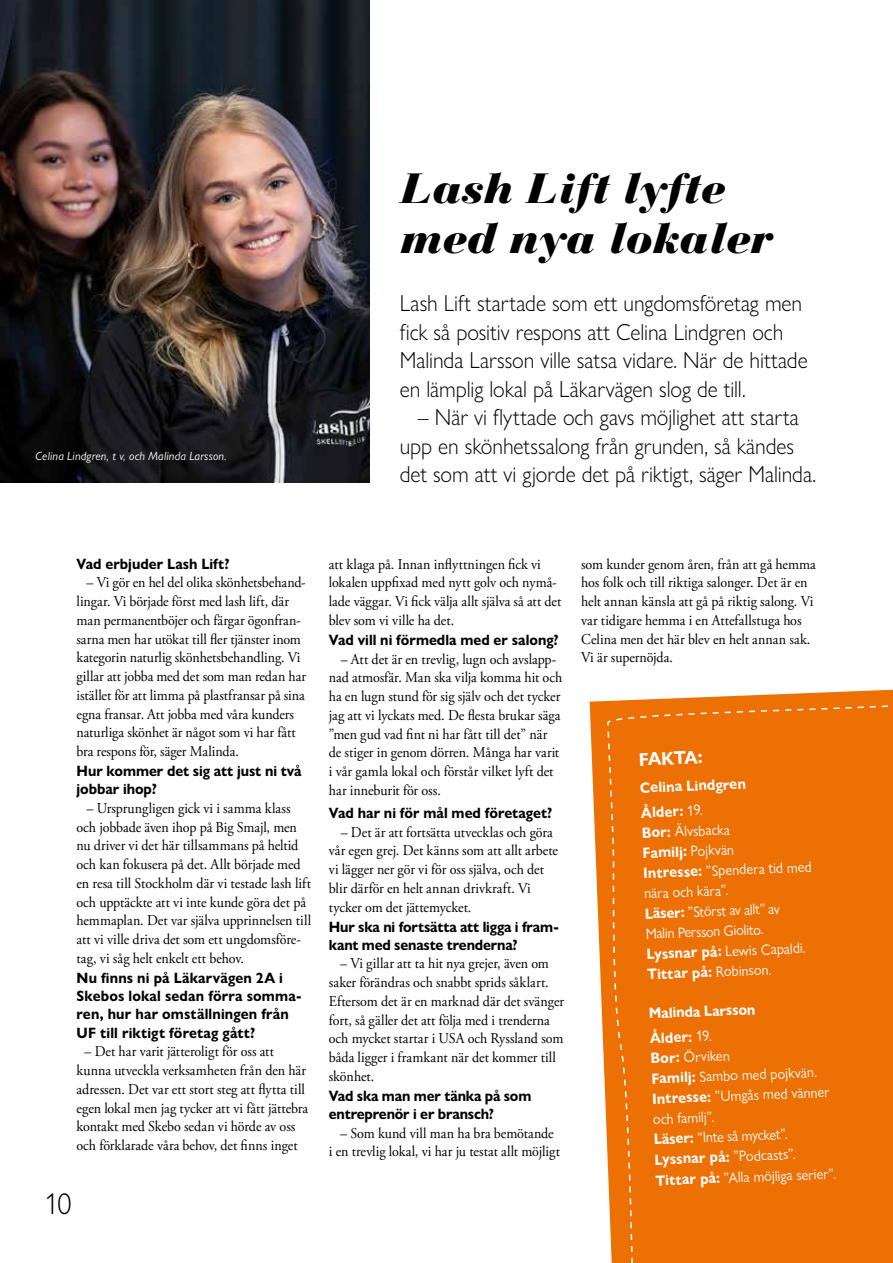
<style>
.page{position:relative;width:893px;height:1263px;background:#fff}
.page>*{position:absolute;margin:0;border:0;box-sizing:border-box;transform-origin:0 0}
.t1{font:italic 900 42px/50.2px "Bauer Bodoni Std";letter-spacing:-.01em;color:#000;scale:1.07 1}
.t2{font:300 30.15px "Gill Sans Nova";color:#000;scale:.94 1}
.t3{font:300 23.25px/28.5px "Gill Sans Nova";color:#000;scale:.94 1}
.t4{font:700 18.6px "Gill Sans Nova";color:#fff;scale:.94 1}
.t5{font:15px/18.8px "Adobe Garamond Pro";color:#000;scale:.94 1}
.t6{font:700 15px/18px "Gill Sans Nova";color:#000;scale:.94 1}
.t7{font:15px/20.2px "Gill Sans Nova";color:#fff;scale:.94 1}
.t8{font:700 15px/24.9px "Gill Sans Nova";color:#fff;scale:.94 1}
.t9{font:italic 12px "Gill Sans Nova";letter-spacing:.015em;color:#fff}
.s1{font-weight:400}
.s2{font-weight:700}
</style>
<div class="page">
<svg style="left:590px;top:690px;width:303px;height:427px"></svg>
<div style="left:606px;top:700px;width:287px;height:563px;background:#ed7004"></div>
<img style="left:0;top:0;width:370px;height:482px">
<p class="t9" style="left:36px;top:448px;width:193px">Celina Lindgren, t v, och Malinda Larsson.</p>
<h1 class="t1" style="left:400px;top:163px;width:350px">Lash Lift lyfte med nya lokaler</h1>
<h3 class="t3" style="left:400px;top:289px;width:436px">Lash Lift startade som ett ungdomsföretag men fick så positiv respons att Celina Lindgren och Malinda Larsson ville satsa vidare. När de hittade en lämplig lokal på Läkarvägen slog de till.</h3>
<h3 class="t3" style="left:400px;top:403px;width:445px;text-indent:18px">– När vi flyttade och gavs möjlighet att starta upp en skönhetssalong från grunden, så kändes det som att vi gjorde det på riktigt, säger Malinda.</h3>
<p class="t6" style="left:77px;top:554px;width:164px">Vad erbjuder Lash Lift?</p>
<p class="t5" style="left:77px;top:574px;width:246px;text-indent:10px">– Vi gör en hel del olika skönhetsbehand&shy;lingar. Vi började först med lash lift, där man permanentböjer och färgar ögonfran&shy;sarna men har utökat till fler tjänster inom kategorin naturlig skönhetsbehandling. Vi gillar att jobba med det som man redan har istället för att limma på plastfransar på sina egna fransar. Att jobba med våra kunders naturliga skönhet är något som vi har fått bra respons för, säger Malinda.</p>
<p class="t6" style="left:77px;top:762px;width:241px">Hur kommer det sig att just ni två jobbar ihop?</p>
<p class="t5" style="left:77px;top:799px;width:251px;text-indent:10px">– Ursprungligen gick vi i samma klass och jobbade även ihop på Big Smajl, men nu driver vi det här tillsammans på heltid och kan fokusera på det. Allt började med en resa till Stockholm där vi testade lash lift och upptäckte att vi inte kunde göra det på hemmaplan. Det var själva upprinnelsen till att vi ville driva det som ett ungdomsföre&shy;tag, vi såg helt enkelt ett behov.</p>
<p class="t6" style="left:77px;top:969px;width:241px">Nu finns ni på Läkarvägen 2A i<br>Skebos lokal sedan förra somma&shy;ren, hur har omställningen från<br>UF till riktigt företag gått?</p>
<p class="t5" style="left:77px;top:1043px;width:248px;text-indent:8px">– Det har varit jätteroligt för oss att kunna utveckla verksamheten från den här adressen. Det var ett stort steg att flytta till egen lokal men jag tycker att vi fått jättebra kontakt med Skebo sedan vi hörde av oss och förklarade våra behov, det finns inget</p>
<h2 class="t2" style="left:45px;top:1185px;width:30px">10</h2>
<p class="t5" style="left:329px;top:555px;width:249px">att klaga på. Innan inflyttningen fick vi lokalen uppfixad med nytt golv och nymå&shy;lade väggar. Vi fick välja allt själva så att det blev som vi ville ha det.</p>
<p class="t6" style="left:329px;top:631px;width:246px">Vad vill ni förmedla med er salong?</p>
<p class="t5" style="left:329px;top:650px;width:250px;text-indent:12px">– Att det är en trevlig, lugn och avslapp&shy;nad atmosfär. Man ska vilja komma hit och ha en lugn stund för sig själv och det tycker jag att vi lyckats med. De flesta brukar säga ”men gud vad fint ni har fått till det” när de stiger in genom dörren. Många har varit i vår gamla lokal och förstår vilket lyft det har inneburit för oss.</p>
<p class="t6" style="left:329px;top:804px;width:239px">Vad har ni för mål med företaget?</p>
<p class="t5" style="left:329px;top:823px;width:245px;text-indent:12px">– Det är att fortsätta utvecklas och göra vår egen grej. Det känns som att allt arbete vi lägger ner gör vi för oss själva, och det blir därför en helt annan drivkraft. Vi tycker om det jättemycket.</p>
<p class="t6" style="left:329px;top:917px;width:247px">Hur ska ni fortsätta att ligga i fram&shy;kant med senaste trenderna?</p>
<p class="t5" style="left:329px;top:955px;width:252px;text-indent:11px">– Vi gillar att ta hit nya grejer, även om saker förändras och snabbt sprids såklart.<br>Eftersom det är en marknad där det svänger fort, så gäller det att följa med i trenderna och mycket startar i USA och Ryssland som båda ligger i framkant när det kommer till skönhet.</p>
<p class="t6" style="left:329px;top:1087px;width:217px">Vad ska man mer tänka på som entreprenör i er bransch?</p>
<p class="t5" style="left:329px;top:1124px;width:247px;text-align:center">– Som kund vill man ha bra bemötande<br>i en trevlig lokal, vi har ju testat allt möjligt</p>
<p class="t5" style="left:581px;top:555px;width:251px">som kunder genom åren, från att gå hemma hos folk och till riktiga salonger. Det är en helt annan känsla att gå på riktig salong. Vi var tidigare hemma i en Attefallstuga hos Celina men det här blev en helt annan sak.<br>Vi är supernöjda.</p>
<p class="t4" style="left:639px;top:748px;width:69px;rotate:-2deg">FAKTA:</p>
<p class="t8" style="left:640px;top:775px;width:114px;rotate:-2deg">Celina Lindgren<br>Ålder: <span class="s1">19.</span></p>
<p class="t7" style="left:641px;top:822px;width:181px;rotate:-2deg"><span class="s2">Bor:</span> Älvsbacka<br><span class="s2">Familj:</span> Pojkvän<br><span class="s2">Intresse:</span> ”Spendera tid med nära och kära”.<br><span class="s2">Läser:</span> ”Störst av allt” av<br>Malin Persson Giolito.<br><span class="s2">Lyssnar på:</span> Lewis Capaldi.<br><span class="s2">Tittar på:</span> Robinson.</p>
<p class="t8" style="left:648px;top:1000px;width:115px;rotate:-2deg">Malinda Larsson<br>Ålder: <span class="s1">19.</span></p>
<p class="t7" style="left:650px;top:1048px;width:194px;rotate:-2deg"><span class="s2">Bor:</span> Örviken<br><span class="s2">Familj:</span> Sambo med pojkvän.<br><span class="s2">Intresse:</span> ”Umgås med vänner och familj”.<br><span class="s2">Läser:</span> ”Inte så mycket”.<br><span class="s2">Lyssnar på:</span> ”Podcasts”.<br><span class="s2">Tittar på:</span> ”Alla möjliga serier”.</p>
</div>
